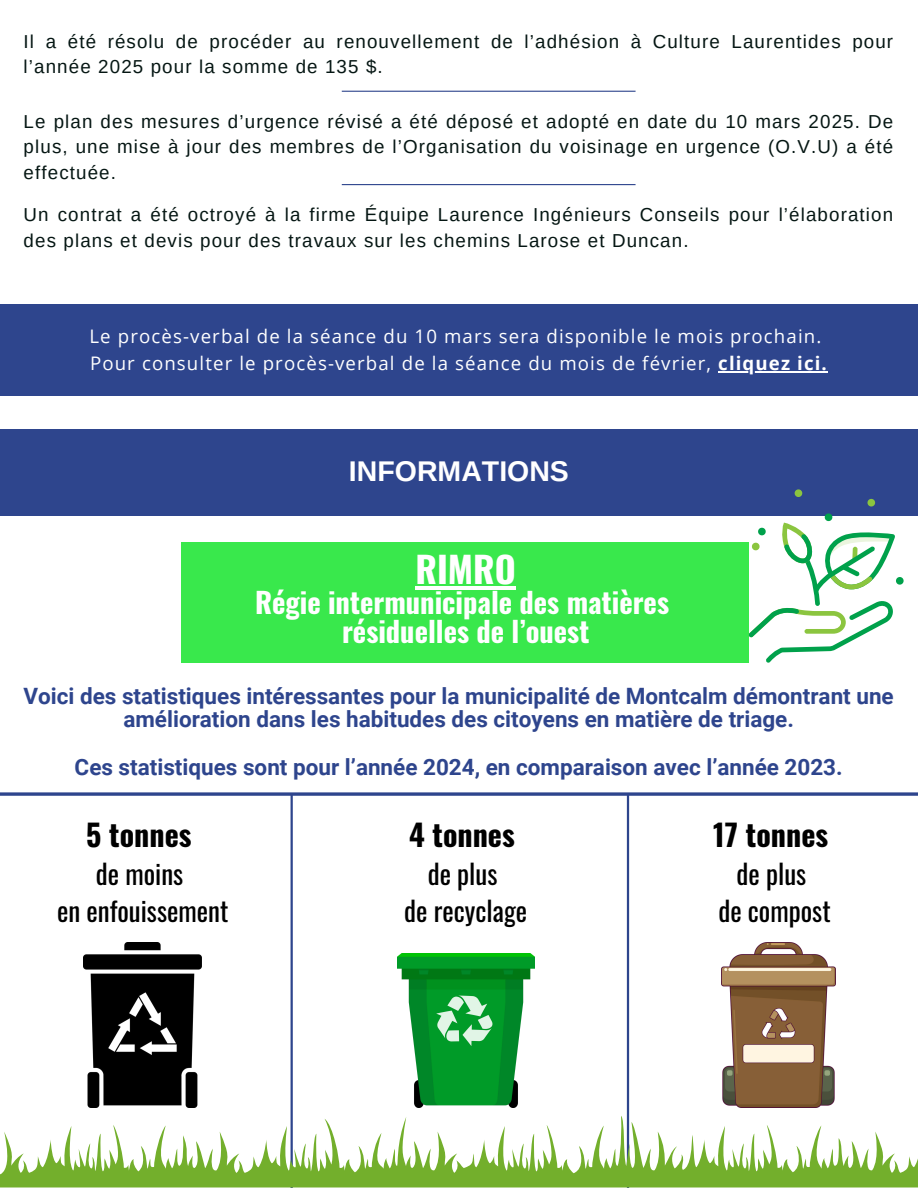
<style>
.page{position:relative;width:918px;height:1188px;background:#fff}
.page>*{position:absolute;margin:0;border:0;box-sizing:border-box;transform-origin:0 0}
.t1{font:700 36px "Oswald";color:#fff}
.t2{font:700 30px "Oswald";color:#000}
.t3{font:700 28.5px/29.2px "Oswald";color:#fff;text-align:center}
.t4{font:700 28.5px "Arimo";color:#fff}
.t5{font:27px/37.2px "Oswald";color:#000;text-align:center}
.t6{font:700 22.5px/23.7px "Roboto";color:#2e458d;text-align:center}
.t7{font:18.75px/25.8px "Arimo";letter-spacing:.06em;color:#051613}
.t8{font:18.6px "Open Sans";letter-spacing:.06em;color:#fff}
.s1{font-weight:700}
</style>
<div class="page">
<div style="left:0;top:429px;width:918px;height:86px;background:#2e458d"></div>
<div style="left:0;top:305px;width:918px;height:91px;background:#2e458d"></div>
<hr style="left:718px;top:371px;width:110px;height:2px;background:#fff">
<hr style="left:342px;top:91px;width:294px;height:1px;background:#2e458d">
<hr style="left:342px;top:184px;width:294px;height:1px;background:#2e458d">
<img style="left:84px;top:942px;width:118px;height:165px">
<img style="left:397px;top:954px;width:138px;height:154px">
<img style="left:722px;top:942px;width:113px;height:165px">
<div style="left:181px;top:542px;width:567px;height:121px;background:#39e84c"></div>
<svg style="left:0;top:792px;width:918px;height:4px;background:#4e619e"></svg>
<hr style="left:291px;top:794px;width:2px;height:394px;background:#2e458d">
<svg style="left:795px;top:489px;width:7px;height:8px"></svg>
<svg style="left:868px;top:499px;width:7px;height:7px"></svg>
<svg style="left:749px;top:513px;width:155px;height:150px"></svg>
<hr style="left:416px;top:587px;width:100px;height:3px;background:#fff">
<hr style="left:627px;top:794px;width:2px;height:394px;background:#2e458d">
<svg style="left:0;top:1116px;width:918px;height:72px"></svg>
<p class="t7" style="left:24px;top:28px;width:871px">Il a été résolu de procéder au renouvellement de l’adhésion à Culture Laurentides pour l’année 2025 pour la somme de 135 $.</p>
<p class="t7" style="left:24px;top:108px;width:871px;text-align:justify">Le plan des mesures d’urgence révisé a été déposé et adopté en date du 10 mars 2025. De plus, une mise à jour des membres de l’Organisation du voisinage en urgence (O.V.U) a été effectuée.</p>
<p class="t7" style="left:24px;top:202px;width:871px">Un contrat a été octroyé à la firme Équipe Laurence Ingénieurs Conseils pour l’élaboration des plans et devis pour des travaux sur les chemins Larose et Duncan.</p>
<h1 class="t8" style="left:90px;top:323px;width:733px">Le procès-verbal de la séance du 10 mars sera disponible le mois prochain.</h1>
<p class="t8" style="left:90px;top:350px;width:738px">Pour consulter le procès-verbal de la séance du mois de février, <span class="s1">cliquez ici.</span></p>
<p class="t4" style="left:349px;top:455px;width:221px">INFORMATIONS</p>
<p class="t1" style="left:416px;top:541px;width:102px">RIMRO</p>
<p class="t3" style="left:255px;top:586px;width:416px">Régie intermunicipale des matières résiduelles de l’ouest</p>
<p class="t6" style="left:23px;top:684px;width:872px">Voici des statistiques intéressantes pour la municipalité de Montcalm démontrant une amélioration dans les habitudes des citoyens en matière de triage.</p>
<p class="t6" style="left:75px;top:755px;width:770px">Ces statistiques sont pour l’année 2024, en comparaison avec l’année 2023.</p>
<p class="t2" style="left:86px;top:811px;width:107px">5 tonnes</p>
<p class="t5" style="left:57px;top:854px;width:173px">de moins<br>en enfouissement</p>
<p class="t2" style="left:409px;top:811px;width:107px">4 tonnes</p>
<p class="t5" style="left:404px;top:854px;width:125px">de plus<br>de recyclage</p>
<h2 class="t2" style="left:713px;top:811px;width:116px">17 tonnes</h2>
<h2 class="t5" style="left:718px;top:854px;width:114px">de plus<br>de compost</h2>
</div>
